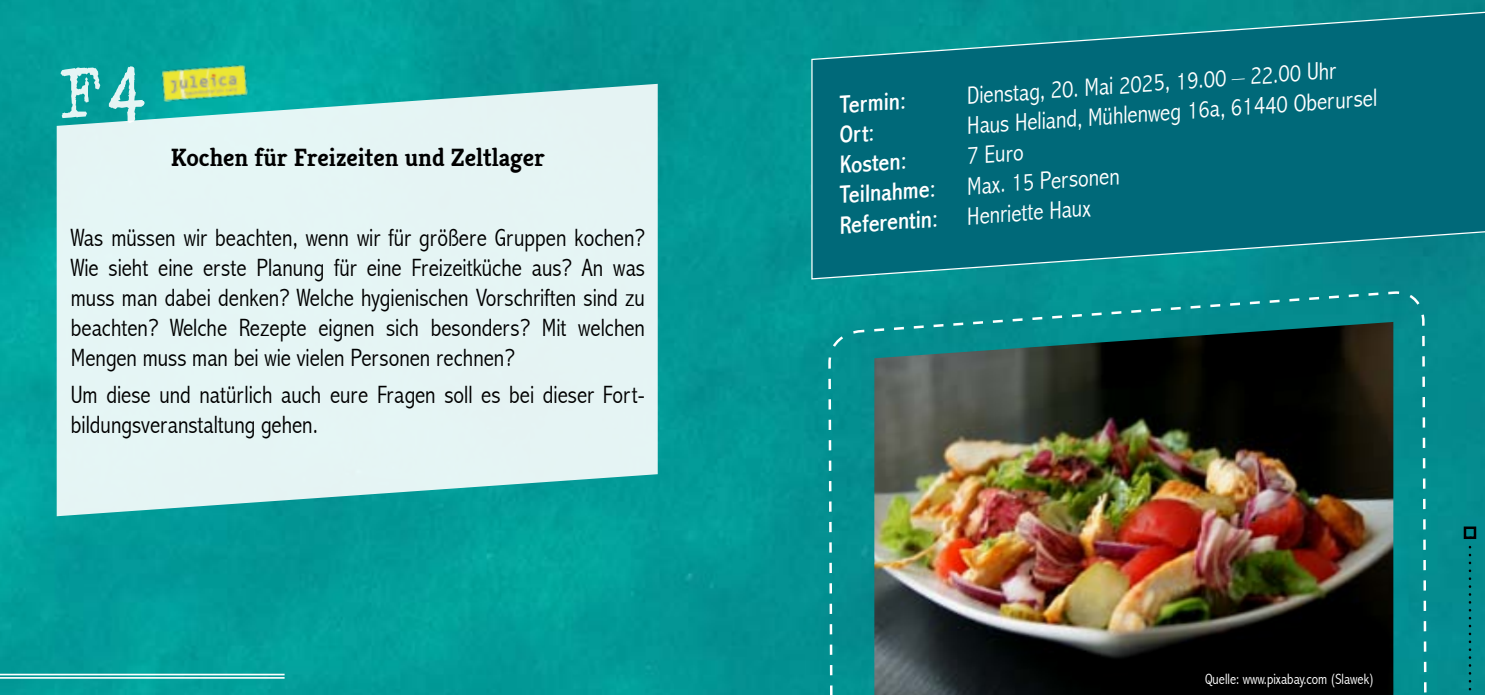
<style>
.page{position:relative;width:1485px;height:695px;background:#fff}
.page>*{position:absolute;margin:0;border:0;box-sizing:border-box;transform-origin:0 0}
.t1{font:300 condensed 25px/30px "Abadi";color:#000;text-align:justify}
.t2{font:300 condensed 25px/30px "Abadi";color:#fff}
.t3{font:700 25px "Kreon";color:#000}
.t4{font:condensed 25px "Abadi";color:#fff}
.t5{font:300 condensed 15px "Abadi";color:#fff}
.s1{font-weight:400}
</style>
<div class="page">
<img style="left:0;top:0;width:1485px;height:694px">
<svg style="left:57px;top:84px;width:601px;height:432px;background:#d3eeed"></svg>
<svg style="left:811px;top:11px;width:674px;height:269px;background:#03717e"></svg>
<hr style="left:0;top:677px;width:285px;height:1px;background:#fff">
<hr style="left:0;top:673px;width:285px;height:2px;background:#fff">
<svg style="left:1468px;top:539px;width:3px;height:156px"></svg>
<div style="left:1463px;top:526px;width:13px;height:13px;border:2px solid #000"></div>
<img style="left:158px;top:53px;width:93px;height:61px">
<img style="left:827px;top:289px;width:601px;height:405px">
<div style="left:60px;top:65px;width:84px;height:59px;background:#039e9a"></div>
<p class="t3" style="left:171px;top:142px;width:375px">Kochen für Freizeiten und Zeltlager</p>
<p class="t1" style="left:71px;top:222px;width:576px">Was müssen wir beachten, wenn wir für größere Gruppen kochen?<br>Wie sieht eine erste Planung für eine Freizeitküche aus? An was muss man dabei denken? Welche hygienischen Vorschriften sind zu beachten? Welche Rezepte eignen sich besonders? Mit welchen Mengen muss man bei wie vielen Personen rechnen?</p>
<p class="t1" style="left:71px;top:379px;width:575px">Um diese und natürlich auch eure Fragen soll es bei dieser Fort&shy;bildungsveranstaltung gehen.</p>
<p class="t4" style="left:838px;top:90px;width:68px;rotate:-4deg">Termin:</p>
<p class="t4" style="left:838px;top:120px;width:36px;rotate:-4deg">Ort:</p>
<p class="t2" style="left:965px;top:81px;width:371px;rotate:-4deg">Dienstag, 20. Mai 2025, 19.00 – 22.00 Uhr</p>
<p class="t2" style="left:965px;top:111px;width:412px;rotate:-4deg">Haus Heliand, Mühlenweg 16a, 61440 Oberursel</p>
<p class="t4" style="left:838px;top:150px;width:68px;rotate:-4deg">Kosten:</p>
<p class="t2" style="left:965px;top:141px;width:58px;rotate:-4deg">7 Euro</p>
<p class="t4" style="left:838px;top:181px;width:97px;rotate:-4deg">Teilnahme:</p>
<p class="t2" style="left:836px;top:180px;width:284px;text-indent:130px;rotate:-4deg">Max. 15 Personen<br><span class="s1">Referentin:</span> Henriette Haux</p>
<p class="t5" style="left:1205px;top:670px;width:170px">Quelle: www.pixabay.com (Slawek)</p>
</div>
